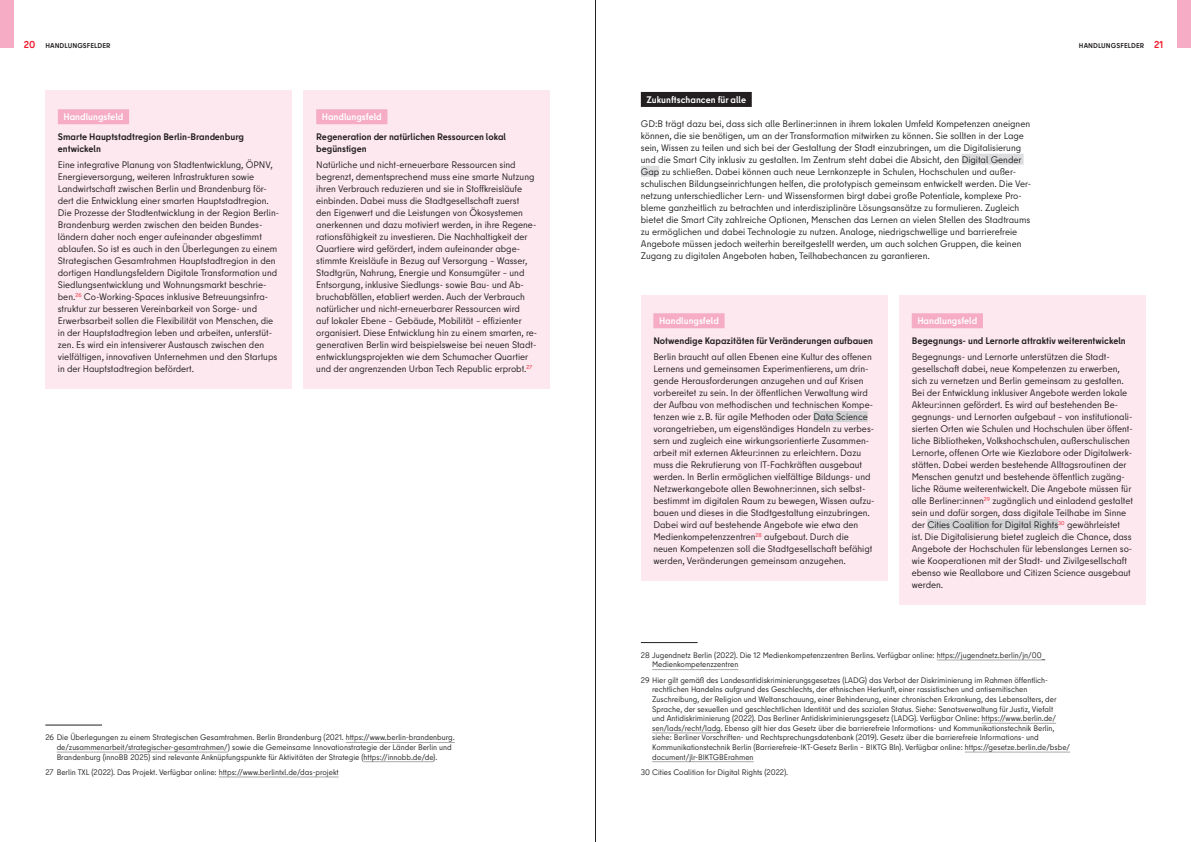
<style>
.page{position:relative;width:1191px;height:842px;background:#fff}
.page>*{position:absolute;margin:0;border:0;box-sizing:border-box;transform-origin:0 0}
.t1{font:700 10px "Berlin Type";color:#ee1b2d}
.t2{font:9.5px/12px "Berlin Type";color:#231f20}
.t3{font:700 9.5px/12px "Berlin Type";color:#231f20}
.t4{font:700 9.5px "Berlin Type";color:#fff}
.t5{font:8px/9.6px "Berlin Type";color:#231f20}
.t6{font:700 7px "Berlin Type";color:#231f20}
.s1{font-size:10px;color:#ee1b2d}
</style>
<div class="page">
<div style="left:0;top:0;width:14px;height:48px;background:#f6acc4"></div>
<div style="left:1176px;top:0;width:15px;height:48px;background:#f6acc4"></div>
<div style="left:45px;top:91px;width:247px;height:298px;background:#fce8ee"></div>
<div style="left:58px;top:109px;width:71px;height:15px;background:#f6acc4"></div>
<hr style="left:45px;top:725px;width:57px;height:1px;background:#231f20">
<hr style="left:346px;top:742px;width:109px;height:1px;background:#a8a9ad">
<hr style="left:57px;top:752px;width:171px;height:1px;background:#a8a9ad">
<hr style="left:363px;top:761px;width:70px;height:1px;background:#a8a9ad">
<hr style="left:219px;top:777px;width:120px;height:1px;background:#a8a9ad">
<div style="left:304px;top:91px;width:246px;height:298px;background:#fce8ee"></div>
<div style="left:316px;top:109px;width:71px;height:15px;background:#f6acc4"></div>
<div style="left:641px;top:92px;width:111px;height:15px;background:#231f20"></div>
<hr style="left:641px;top:642px;width:56px;height:1px;background:#231f20">
<hr style="left:936px;top:660px;width:109px;height:1px;background:#a8a9ad">
<hr style="left:652px;top:669px;width:86px;height:1px;background:#a8a9ad">
<hr style="left:981px;top:723px;width:75px;height:1px;background:#a8a9ad">
<hr style="left:652px;top:733px;width:69px;height:1px;background:#a8a9ad">
<hr style="left:965px;top:752px;width:105px;height:1px;background:#a8a9ad">
<hr style="left:652px;top:761px;width:101px;height:1px;background:#a8a9ad">
<div style="left:961px;top:154px;width:62px;height:11px;background:#dcdddf"></div>
<div style="left:641px;top:166px;width:18px;height:11px;background:#dcdddf"></div>
<div style="left:641px;top:296px;width:246px;height:285px;background:#fce8ee"></div>
<div style="left:653px;top:313px;width:71px;height:15px;background:#f6acc4"></div>
<div style="left:813px;top:411px;width:54px;height:11px;background:#d1d2d4"></div>
<div style="left:899px;top:296px;width:246px;height:309px;background:#fce8ee"></div>
<div style="left:911px;top:313px;width:72px;height:15px;background:#f6acc4"></div>
<div style="left:927px;top:519px;width:131px;height:11px;background:#d1d2d4"></div>
<hr style="left:595px;top:0;width:1px;height:842px;background:#231f20">
<p class="t6" style="left:24px;top:41px;width:32px"><span class="s1">20</span> Handlungsfelder</p>
<p class="t6" style="left:1079px;top:41px;width:11px">Handlungsfelder</p>
<p class="t1" style="left:1154px;top:38px;width:11px">21</p>
<p class="t4" style="left:64px;top:111px;width:61px">Handlungsfeld</p>
<p class="t3" style="left:58px;top:131px;width:188px">Smarte Hauptstadtregion Berlin-Brandenburg entwickeln</p>
<p class="t2" style="left:58px;top:159px;width:223px">Eine integrative Planung von Stadtentwicklung, ÖPNV, Energieversorgung, weiteren Infrastrukturen sowie Landwirtschaft zwischen Berlin und Brandenburg för&shy;dert die Entwicklung einer smarten Hauptstadtregion.<br>Die Prozesse der Stadtentwicklung in der Region Berlin-Brandenburg werden zwischen den beiden Bundes&shy;ländern daher noch enger aufeinander abgestimmt ablaufen. So ist es auch in den Überlegungen zu einem Strategischen Gesamtrahmen Hauptstadtregion in den dortigen Handlungsfeldern Digitale Transformation und Siedlungsentwicklung und Wohnungsmarkt beschrie&shy;ben.<sup>26</sup> Co-Working-Spaces inklusive Betreuungsinfra&shy;struktur zur besseren Vereinbarkeit von Sorge- und Erwerbsarbeit sollen die Flexibilität von Menschen, die in der Hauptstadtregion leben und arbeiten, unterstüt&shy;zen. Es wird ein intensiverer Austausch zwischen den vielfältigen, innovativen Unternehmen und den Startups in der Hauptstadtregion befördert.</p>
<p class="t4" style="left:322px;top:111px;width:61px">Handlungsfeld</p>
<p class="t3" style="left:316px;top:131px;width:191px">Regeneration der natürlichen Ressourcen lokal begünstigen</p>
<p class="t2" style="left:316px;top:159px;width:222px">Natürliche und nicht-erneuerbare Ressourcen sind begrenzt, dementsprechend muss eine smarte Nutzung ihren Verbrauch reduzieren und sie in Stoffkreisläufe einbinden. Dabei muss die Stadtgesellschaft zuerst<br>den Eigenwert und die Leistungen von Ökosystemen anerkennen und dazu motiviert werden, in ihre Regene&shy;rationsfähigkeit zu investieren. Die Nachhaltigkeit der Quartiere wird gefördert, indem aufeinander abge&shy;stimmte Kreisläufe in Bezug auf Versorgung – Wasser, Stadtgrün, Nahrung, Energie und Konsumgüter – und Entsorgung, inklusive Siedlungs- sowie Bau- und Ab&shy;bruchabfällen, etabliert werden. Auch der Verbrauch natürlicher und nicht-erneuerbarer Ressourcen wird<br>auf lokaler Ebene – Gebäude, Mobilität – effizienter organisiert. Diese Entwicklung hin zu einem smarten, re&shy;generativen Berlin wird beispielsweise bei neuen Stadt&shy;entwicklungsprojekten wie dem Schumacher Quartier und der angrenzenden Urban Tech Republic erprobt.<sup>27</sup></p>
<p class="t5" style="left:57px;top:733px;width:399px;text-indent:-11px">26 Die Überlegungen zu einem Strategischen Gesamtrahmen. Berlin Brandenburg (2021. https://www.berlin-brandenburg. de/zusammenarbeit/strategischer-gesamtrahmen/) sowie die Gemeinsame Innovationstrategie der Länder Berlin und<br>Brandenburg (innoBB 2025) sind relevante Anknüpfungspunkte für Aktivitäten der Strategie (https://innobb.de/de).</p>
<p class="t5" style="left:45px;top:767px;width:295px">27 Berlin TXL (2022). Das Projekt. Verfügbar online: https://www.berlintxl.de/das-projekt</p>
<p class="t4" style="left:646px;top:93px;width:101px">Zukunftschancen für alle</p>
<p class="t2" style="left:641px;top:117px;width:392px">GD:B trägt dazu bei, dass sich alle Berliner:innen in ihrem lokalen Umfeld Kompetenzen aneignen können, die sie benötigen, um an der Transformation mitwirken zu können. Sie sollten in der Lage sein, Wissen zu teilen und sich bei der Gestaltung der Stadt einzubringen, um die Digitalisierung und die Smart City inklusiv zu gestalten. Im Zentrum steht dabei die Absicht, den Digital Gender Gap zu schließen. Dabei können auch neue Lernkonzepte in Schulen, Hochschulen und außer&shy;schulischen Bildungseinrichtungen helfen, die prototypisch gemeinsam entwickelt werden. Die Ver&shy;netzung unterschiedlicher Lern- und Wissensformen birgt dabei große Potentiale, komplexe Pro&shy;bleme ganzheitlich zu betrachten und interdisziplinäre Lösungsansätze zu formulieren. Zugleich bietet die Smart City zahlreiche Optionen, Menschen das Lernen an vielen Stellen des Stadtraums zu ermöglichen und dabei Technologie zu nutzen. Analoge, niedrigschwellige und barrierefreie Angebote müssen jedoch weiterhin bereitgestellt werden, um auch solchen Gruppen, die keinen Zugang zu digitalen Angeboten haben, Teilhabechancen zu garantieren.</p>
<p class="t4" style="left:659px;top:315px;width:61px">Handlungsfeld</p>
<p class="t3" style="left:653px;top:335px;width:221px">Notwendige Kapazitäten für Veränderungen aufbauen</p>
<p class="t2" style="left:653px;top:351px;width:223px">Berlin braucht auf allen Ebenen eine Kultur des offenen Lernens und gemeinsamen Experimentierens, um drin&shy;gende Herausforderungen anzugehen und auf Krisen vorbereitet zu sein. In der öffentlichen Verwaltung wird der Aufbau von methodischen und technischen Kompe&shy;tenzen wie z.B. für agile Methoden oder Data Science vorangetrieben, um eigenständiges Handeln zu verbes&shy;sern und zugleich eine wirkungsorientierte Zusammen&shy;arbeit mit externen Akteur:innen zu erleichtern. Dazu muss die Rekrutierung von IT-Fachkräften ausgebaut werden. In Berlin ermöglichen vielfältige Bildungs- und Netzwerkangebote allen Bewohner:innen, sich selbst&shy;bestimmt im digitalen Raum zu bewegen, Wissen aufzu&shy;bauen und dieses in die Stadtgestaltung einzubringen.<br>Dabei wird auf bestehende Angebote wie etwa den Medienkompetenzzentren<sup>28</sup> aufgebaut. Durch die neuen Kompetenzen soll die Stadtgesellschaft befähigt werden, Veränderungen gemeinsam anzugehen.</p>
<p class="t4" style="left:917px;top:315px;width:61px">Handlungsfeld</p>
<p class="t3" style="left:911px;top:335px;width:216px">Begegnungs- und Lernorte attraktiv weiterentwickeln</p>
<p class="t2" style="left:911px;top:351px;width:223px">Begegnungs- und Lernorte unterstützen die Stadt&shy;gesellschaft dabei, neue Kompetenzen zu erwerben, sich zu vernetzen und Berlin gemeinsam zu gestalten.<br>Bei der Entwicklung inklusiver Angebote werden lokale Akteur:innen gefördert. Es wird auf bestehenden Be&shy;gegnungs- und Lernorten aufgebaut – von institutionali&shy;sierten Orten wie Schulen und Hochschulen über öffent&shy;liche Bibliotheken, Volkshochschulen, außerschulischen Lernorte, offenen Orte wie Kiezlabore oder Digitalwerk&shy;stätten. Dabei werden bestehende Alltagsroutinen der Menschen genutzt und bestehende öffentlich zugäng&shy;liche Räume weiterentwickelt. Die Angebote müssen für alle Berliner:innen<sup>29</sup> zugänglich und einladend gestaltet sein und dafür sorgen, dass digitale Teilhabe im Sinne der Cities Coalition for Digital Rights<sup>30</sup> gewährleistet ist. Die Digitalisierung bietet zugleich die Chance, dass Angebote der Hochschulen für lebenslanges Lernen so&shy;wie Kooperationen mit der Stadt- und Zivilgesellschaft ebenso wie Reallabore und Citizen Science ausgebaut werden.</p>
<p class="t5" style="left:652px;top:650px;width:394px;text-indent:-11px">28 Jugendnetz Berlin (2022). Die 12 Medienkompetenzzentren Berlins. Verfügbar online: https://jugendnetz.berlin/jn/00_<br>Medienkompetenzzentren</p>
<p class="t5" style="left:652px;top:675px;width:419px;text-indent:-11px">29 Hier gilt gemäß des Landesantidiskriminierungsgesetzes (LADG) das Verbot der Diskriminierung im Rahmen öffentlich&shy;rechtlichen Handelns aufgrund des Geschlechts, der ethnischen Herkunft, einer rassistischen und antisemitischen Zuschreibung, der Religion und Weltanschauung, einer Behinderung, einer chronischen Erkrankung, des Lebensalters, der Sprache, der sexuellen und geschlechtlichen Identität und des sozialen Status. Siehe: Senatsverwaltung für Justiz, Viefalt<br>und Antidiskriminierung (2022). Das Berliner Antidiskriminierungsgesetz (LADG). Verfügbar Online: https://www.berlin.de/ sen/lads/recht/ladg. Ebenso gilt hier das Gesetz über die barrierefreie Informations- und Kommunikationstechnik Berlin, siehe: Berliner Vorschriften- und Rechtsprechungsdatenbank (2019). Gesetz über die barrierefreie Informations- und Kommunikationstechnik Berlin (Barrierefreie-IKT-Gesetz Berlin – BIKTG Bln). Verfügbar online: https://gesetze.berlin.de/bsbe/ document/jlr-BIKTGBErahmen</p>
<p class="t5" style="left:641px;top:767px;width:149px">30 Cities Coalition for Digital Rights (2022).</p>
</div>
